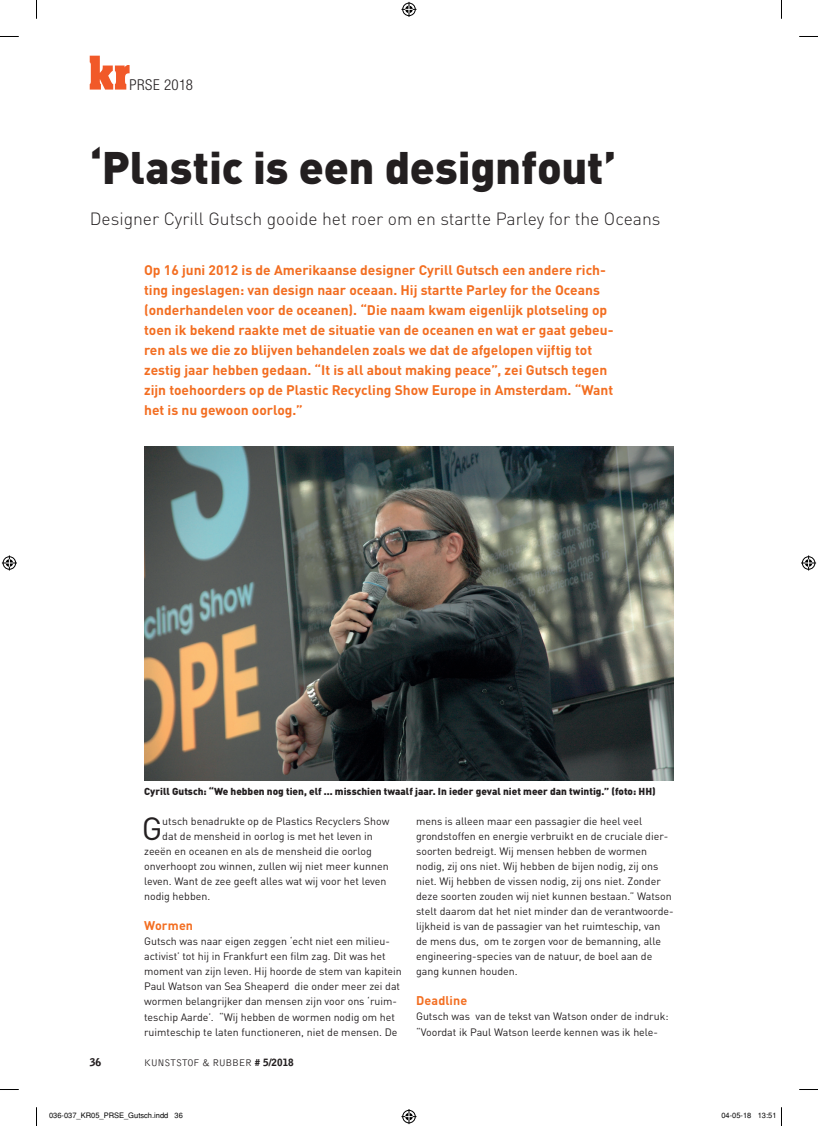
<style>
.page{position:relative;width:818px;height:1126px;background:#fff}
.page>*{position:absolute;margin:0;border:0;box-sizing:border-box;transform-origin:0 0}
.t1{font:900 45px "DIN Pro";letter-spacing:-.005em;color:#231f20}
.t2{font:31.75px "DIN Pro";color:#231f20}
.t3{font:300 17.5px "DIN Pro";color:#231f20}
.t4{font:300 condensed 15px "Helvetica Neue LT Std";letter-spacing:.03em;color:#231f20}
.t5{font:700 13.75px/20px "DIN Pro";color:#f36e21}
.t6{font:700 12.5px "DIN Pro";letter-spacing:.01em;color:#f36e21}
.t7{font:10.62px/15px "DIN Pro";color:#231f20}
.t8{font:900 10.62px "Bell Gothic Std";color:#231f20}
.t9{font:900 10px "DIN Pro";color:#231f20}
.t10{font:300 10px "Bell Gothic Std";letter-spacing:-.04em;color:#231f20}
.t11{font:7.5px "Helvetica";color:#000}
.s1{font-weight:900}
</style>
<div class="page">
<svg style="left:90px;top:56px;width:39px;height:34px"></svg>
<img style="left:144px;top:447px;width:529px;height:333px">
<svg style="left:0;top:36px;width:19px;height:1px"></svg>
<svg style="left:799px;top:36px;width:18px;height:1px"></svg>
<svg style="left:0;top:1089px;width:19px;height:1px"></svg>
<svg style="left:799px;top:1089px;width:18px;height:1px"></svg>
<svg style="left:36px;top:0;width:1px;height:19px"></svg>
<svg style="left:36px;top:1107px;width:1px;height:18px"></svg>
<svg style="left:401px;top:2px;width:15px;height:15px"></svg>
<svg style="left:401px;top:1109px;width:15px;height:14px"></svg>
<svg style="left:2px;top:555px;width:15px;height:15px"></svg>
<svg style="left:801px;top:555px;width:14px;height:15px"></svg>
<h3 class="t4" style="left:129px;top:76px;width:65px">PRSE 2018</h3>
<h1 class="t1" style="left:90px;top:129px;width:528px">‘Plastic is een designfout’</h1>
<h3 class="t3" style="left:90px;top:205px;width:572px">Designer Cyrill Gutsch gooide het roer om en startte Parley for the Oceans</h3>
<p class="t5" style="left:144px;top:258px;width:470px">Op 16 juni 2012 is de Amerikaanse designer Cyrill Gutsch een andere rich&shy;ting ingeslagen: van design naar oceaan. Hij startte Parley for the Oceans (onderhandelen voor de oceanen). “Die naam kwam eigenlijk plotseling op toen ik bekend raakte met de situatie van de oceanen en wat er gaat gebeu&shy;ren als we die zo blijven behandelen zoals we dat de afgelopen vijftig tot zestig jaar hebben gedaan. “It is all about making peace”, zei Gutsch tegen zijn toehoorders op de Plastic Recycling Show Europe in Amsterdam. “Want het is nu gewoon oorlog.”</p>
<p class="t9" style="left:144px;top:783px;width:513px">Cyrill Gutsch: “We hebben nog tien, elf ... misschien twaalf jaar. In ieder geval niet meer dan twintig.” (foto: HH)</p>
<h2 class="t2" style="left:142px;top:803px;width:22px">G</h2>
<p class="t7" style="left:162px;top:812px;width:228px">utsch benadrukte op de Plastics Recyclers Show</p>
<p class="t7" style="left:416px;top:812px;width:259px">mens is alleen maar een passagier die heel veel grondstoffen en energie verbruikt en de cruciale dier&shy;soorten bedreigt. Wij mensen hebben de wormen nodig, zij ons niet. Wij hebben de bijen nodig, zij ons niet. Wij hebben de vissen nodig, zij ons niet. Zonder deze soorten zouden wij niet kunnen bestaan.” Watson stelt daarom dat het niet minder dan de verantwoorde&shy;lijkheid is van de passagier van het ruimteschip, van de mens dus, om te zorgen voor de bemanning, alle engineering-species van de natuur, de boel aan de gang kunnen houden.</p>
<p class="t6" style="left:416px;top:990px;width:53px">Deadline</p>
<p class="t7" style="left:416px;top:1007px;width:254px">Gutsch was van de tekst van Watson onder de indruk: “Voordat ik Paul Watson leerde kennen was ik hele-</p>
<p class="t7" style="left:162px;top:827px;width:212px">dat de mensheid in oorlog is met het leven in</p>
<p class="t7" style="left:144px;top:842px;width:229px">zeeën en oceanen en als de mensheid die oorlog</p>
<p class="t7" style="left:144px;top:857px;width:246px">onverhoopt zou winnen, zullen wij niet meer kunnen</p>
<p class="t7" style="left:144px;top:872px;width:244px">leven. Want de zee geeft alles wat wij voor het leven</p>
<p class="t7" style="left:144px;top:887px;width:68px">nodig hebben.</p>
<p class="t6" style="left:144px;top:915px;width:50px">Wormen</p>
<p class="t7" style="left:144px;top:932px;width:259px">Gutsch was naar eigen zeggen ‘echt niet een milieu&shy;activist’ tot hij in Frankfurt een film zag. Dit was het moment van zijn leven. Hij hoorde de stem van kapitein Paul Watson van Sea Sheaperd die onder meer zei dat wormen belangrijker dan mensen zijn voor ons ‘ruim&shy;teschip Aarde’. “Wij hebben de wormen nodig om het ruimteschip te laten functioneren, niet de mensen. De</p>
<p class="t8" style="left:90px;top:1055px;width:13px">36</p>
<p class="t10" style="left:144px;top:1056px;width:151px">KUNSTSTOF &amp; RUBBER <span class="s1"># 5/2018</span></p>
<p class="t11" style="left:49px;top:1111px;width:135px">036-037_KR05_PRSE_Gutsch.indd 36</p>
<p class="t11" style="left:721px;top:1111px;width:57px">04-05-18 13:51</p>
</div>
